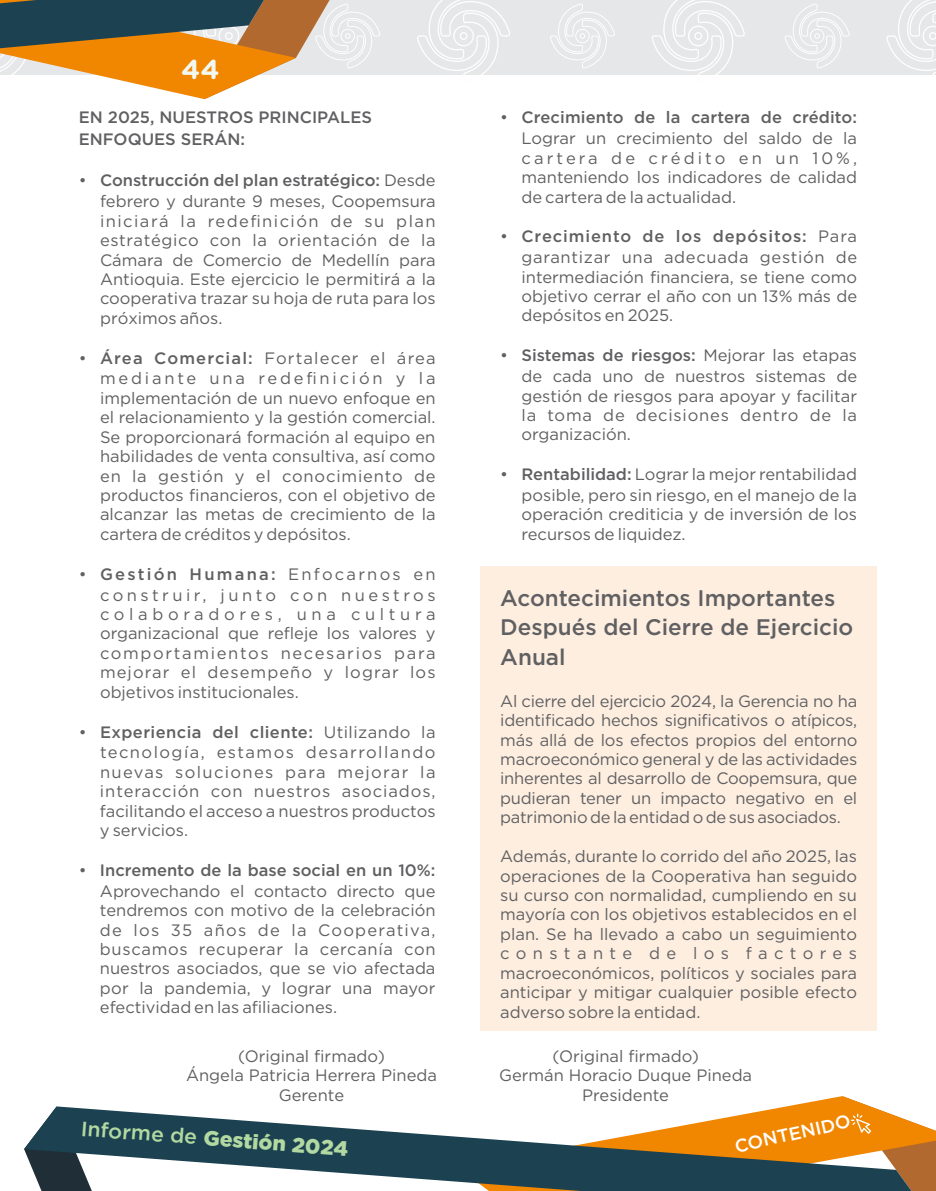
<style>
.page{position:relative;width:936px;height:1191px;background:#fff}
.page>*{position:absolute;margin:0;border:0;box-sizing:border-box;transform-origin:0 0}
.t1{font:700 27.3px "Gotham Rounded";color:#f2f8f0}
.t2{font:500 22.5px/29.7px "Gotham";color:#606062}
.t3{font:900 20.7px "Gotham";color:#b3d9a2}
.t4{font:500 18.45px "Gotham";color:#fefefe}
.t5{font:16.5px/19.6px "Gotham";color:#606062;text-align:justify}
.t6{font:500 16.5px/21.8px "Gotham";color:#606062}
.t7{font:16.5px "Gotham";color:#606062}
.s1{font-weight:500}
</style>
<div class="page">
<div style="left:480px;top:566px;width:397px;height:464px;background:#fdeee0"></div>
<div style="left:0;top:0;width:935px;height:75px;background:#e6e7e8"></div>
<svg style="left:886px;top:0;width:49px;height:75px"></svg>
<svg style="left:785px;top:4px;width:64px;height:64px"></svg>
<svg style="left:652px;top:0;width:93px;height:75px"></svg>
<svg style="left:550px;top:4px;width:65px;height:65px"></svg>
<svg style="left:417px;top:0;width:93px;height:75px"></svg>
<svg style="left:789px;top:1096px;width:53px;height:10px"></svg>
<svg style="left:24px;top:1106px;width:818px;height:85px;fill:#204351"></svg>
<svg style="left:0;top:0;width:380px;height:100px"></svg>
<svg style="left:842px;top:1096px;width:93px;height:95px"></svg>
<h1 class="t1" style="left:181px;top:57px;width:40px">44</h1>
<p class="t6" style="left:79px;top:108px;width:295px">EN 2025, NUESTROS PRINCIPALES<br>ENFOQUES SERÁN:</p>
<p class="t5" style="left:100px;top:172px;width:337px;text-indent:-21px">• <span class="s1">Construcción del plan estratégico:</span> Desde febrero y durante 9 meses, Coopemsura iniciará la redefinición de su plan estratégico con la orientación de la Cámara de Comercio de Medellín para Antioquia. Este ejercicio le permitirá a la cooperativa trazar su hoja de ruta para los próximos años.</p>
<p class="t5" style="left:100px;top:349px;width:337px;text-indent:-21px">• <span class="s1">Área Comercial:</span> Fortalecer el área mediante una redefinición y la implementación de un nuevo enfoque en el relacionamiento y la gestión comercial.<br>Se proporcionará formación al equipo en habilidades de venta consultiva, así como en la gestión y el conocimiento de productos financieros, con el objetivo de alcanzar las metas de crecimiento de la cartera de créditos y depósitos.</p>
<p class="t5" style="left:100px;top:565px;width:337px;text-indent:-21px">• <span class="s1">Gestión Humana:</span> Enfocarnos en construir, junto con nuestros colaboradores, una cultura organizacional que refleje los valores y comportamientos necesarios para mejorar el desempeño y lograr los objetivos institucionales.</p>
<p class="t5" style="left:100px;top:723px;width:337px;text-indent:-21px">• <span class="s1">Experiencia del cliente:</span> Utilizando la tecnología, estamos desarrollando nuevas soluciones para mejorar la interacción con nuestros asociados, facilitando el acceso a nuestros productos y servicios.</p>
<p class="t5" style="left:100px;top:861px;width:337px;text-indent:-21px">• <span class="s1">Incremento de la base social en un 10%:<br></span>Aprovechando el contacto directo que tendremos con motivo de la celebración de los 35 años de la Cooperativa, buscamos recuperar la cercanía con nuestros asociados, que se vio afectada por la pandemia, y lograr una mayor efectividad en las afiliaciones.</p>
<p class="t5" style="left:238px;top:1047px;width:148px">(Original firmado)</p>
<p class="t7" style="left:186px;top:1069px;width:252px">Ángela Patricia Herrera Pineda</p>
<p class="t5" style="left:279px;top:1086px;width:67px">Gerente</p>
<p class="t5" style="left:521px;top:109px;width:337px;text-indent:-21px">• <span class="s1">Crecimiento de la cartera de crédito:<br></span>Lograr un crecimiento del saldo de la cartera de crédito en un 10%, manteniendo los indicadores de calidad de cartera de la actualidad.</p>
<p class="t5" style="left:521px;top:228px;width:337px;text-indent:-21px">• <span class="s1">Crecimiento de los depósitos:</span> Para garantizar una adecuada gestión de intermediación financiera, se tiene como objetivo cerrar el año con un 13% más de depósitos en 2025.</p>
<p class="t5" style="left:521px;top:347px;width:337px;text-indent:-21px">• <span class="s1">Sistemas de riesgos:</span> Mejorar las etapas de cada uno de nuestros sistemas de gestión de riesgos para apoyar y facilitar la toma de decisiones dentro de la organización.</p>
<p class="t5" style="left:521px;top:465px;width:337px;text-indent:-21px">• <span class="s1">Rentabilidad:</span> Lograr la mejor rentabilidad posible, pero sin riesgo, en el manejo de la operación crediticia y de inversión de los recursos de liquidez.</p>
<h2 class="t2" style="left:500px;top:584px;width:354px">Acontecimientos Importantes<br>Después del Cierre de Ejercicio<br>Anual</h2>
<p class="t5" style="left:500px;top:692px;width:358px">Al cierre del ejercicio 2024, la Gerencia no ha identificado hechos significativos o atípicos, más allá de los efectos propios del entorno macroeconómico general y de las actividades inherentes al desarrollo de Coopemsura, que pudieran tener un impacto negativo en el patrimonio de la entidad o de sus asociados.</p>
<p class="t5" style="left:500px;top:847px;width:358px">Además, durante lo corrido del año 2025, las operaciones de la Cooperativa han seguido su curso con normalidad, cumpliendo en su mayoría con los objetivos establecidos en el plan. Se ha llevado a cabo un seguimiento constante de los factores macroeconómicos, políticos y sociales para anticipar y mitigar cualquier posible efecto adverso sobre la entidad.</p>
<p class="t5" style="left:499px;top:1047px;width:254px;text-align:center">(Original firmado)<br>Germán Horacio Duque Pineda<br>Presidente</p>
<p class="t3" style="left:81px;top:1121px;width:270px;rotate:4deg"><span class="s1">Informe de</span> Gestión 2024</p>
<p class="t4" style="left:733px;top:1138px;width:120px;rotate:-13deg">CONTENIDO</p>
</div>
